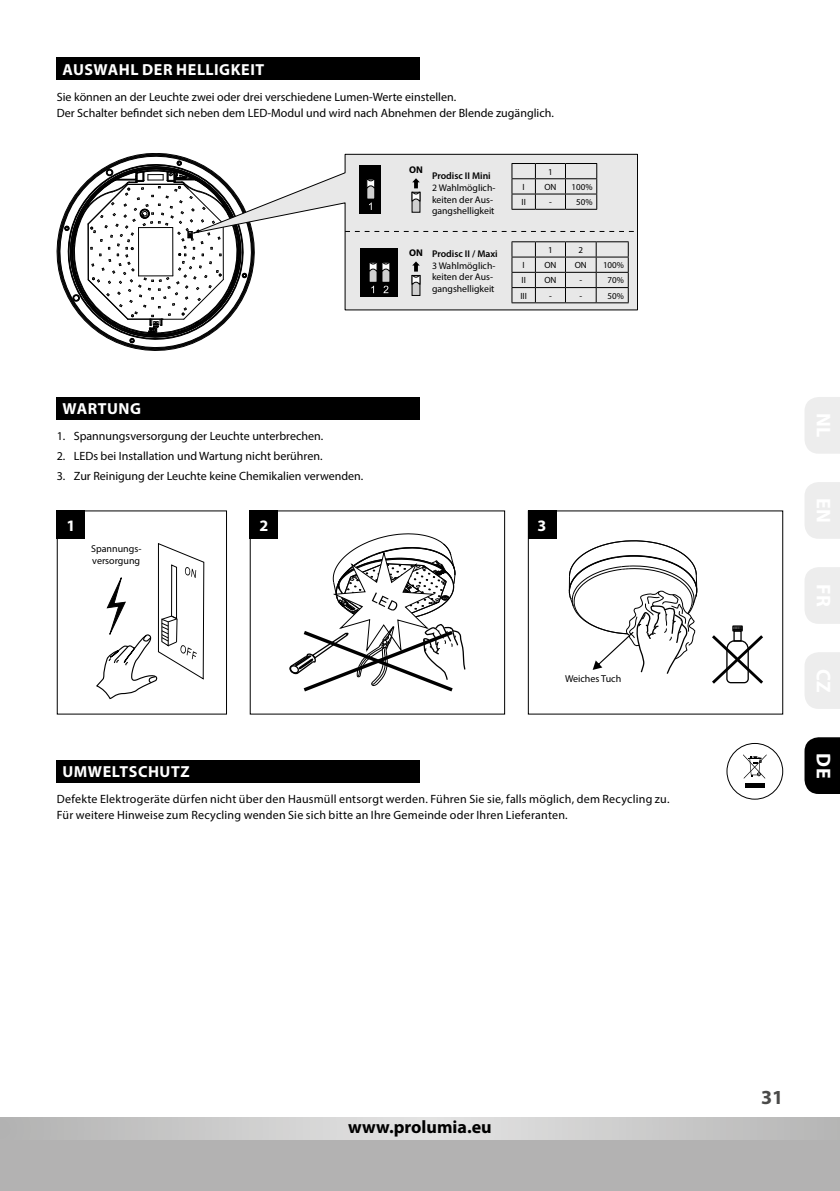
<style>
.page{position:relative;width:840px;height:1191px;background:#fff}
.page>*{position:absolute;margin:0;border:0;box-sizing:border-box;transform-origin:0 0}
.t1{font:700 20px "Myriad Pro";color:#4a4a49}
.t2{font:700 20px "Myriad Pro";color:#fff}
.t3{font:700 18px "Myriad Pro";color:#000}
.t4{font:700 16px "Myriad Pro";letter-spacing:.03em;color:#fff}
.t5{font:12px/16px "Myriad Pro";color:#000}
.t6{font:10px/12px "Myriad Pro";color:#000}
.t7{font:9.8px/11.8px "Myriad Pro";color:#000}
.t8{font:600 9.8px "Myriad Pro";color:#000}
.t9{font:700 9.8px "Myriad Pro";color:#000}
.t10{font:9px "Myriad Pro";color:#000}
.s1{font-weight:700}
.s2{font-weight:600}
</style>
<div class="page">
<div style="left:0;top:1140px;width:839px;height:51px;background:#b3b2b2"></div>
<svg style="left:0;top:1117px;width:839px;height:23px"></svg>
<svg style="left:96px;top:543px;width:108px;height:156px"></svg>
<svg style="left:289px;top:533px;width:176px;height:158px"></svg>
<div style="left:731px;top:625px;width:11px;height:6px;border:1px solid #000"></div>
<svg style="left:712px;top:626px;width:50px;height:58px"></svg>
<svg style="left:568px;top:540px;width:129px;height:134px"></svg>
<div style="left:57px;top:510px;width:28px;height:29px;background:#000"></div>
<div style="left:249px;top:510px;width:29px;height:29px;background:#000"></div>
<div style="left:527px;top:510px;width:29px;height:29px;background:#000"></div>
<div style="left:57px;top:397px;width:363px;height:23px;background:#000"></div>
<div style="left:57px;top:58px;width:363px;height:22px;background:#000"></div>
<svg style="left:58px;top:154px;width:177px;height:195px"></svg>
<svg style="left:184px;top:153px;width:453px;height:158px"></svg>
<div style="left:359px;top:165px;width:22px;height:48px;background:#000"></div>
<div style="left:366px;top:179px;width:8px;height:20px;background:#d0d0d0"></div>
<div style="left:366px;top:179px;width:9px;height:20px;border:1px solid #000"></div>
<svg style="left:366px;top:179px;width:9px;height:9px"></svg>
<div style="left:359px;top:248px;width:38px;height:48px;background:#000"></div>
<div style="left:369px;top:262px;width:8px;height:20px;background:#d0d0d0"></div>
<div style="left:368px;top:262px;width:9px;height:21px;border:1px solid #000"></div>
<div style="left:382px;top:262px;width:7px;height:20px;background:#d0d0d0"></div>
<div style="left:381px;top:262px;width:9px;height:21px;border:1px solid #000"></div>
<svg style="left:368px;top:262px;width:22px;height:10px"></svg>
<svg style="left:383px;top:286px;width:5px;height:7px"></svg>
<svg style="left:345px;top:231px;width:292px;height:1px"></svg>
<div style="left:412px;top:192px;width:7px;height:20px;background:#d0d0d0"></div>
<svg style="left:411px;top:178px;width:9px;height:24px"></svg>
<div style="left:412px;top:275px;width:7px;height:20px;background:#d0d0d0"></div>
<svg style="left:411px;top:261px;width:9px;height:24px"></svg>
<hr style="left:535px;top:163px;width:30px;height:1px;background:#000">
<hr style="left:565px;top:163px;width:31px;height:1px;background:#000">
<hr style="left:535px;top:178px;width:30px;height:1px;background:#000">
<hr style="left:565px;top:178px;width:31px;height:1px;background:#000">
<hr style="left:535px;top:194px;width:30px;height:1px;background:#000">
<hr style="left:565px;top:194px;width:31px;height:1px;background:#000">
<svg style="left:564px;top:164px;width:1px;height:45px"></svg>
<svg style="left:596px;top:164px;width:1px;height:45px"></svg>
<svg style="left:511px;top:163px;width:24px;height:47px"></svg>
<hr style="left:535px;top:209px;width:30px;height:1px;background:#000">
<hr style="left:565px;top:209px;width:31px;height:1px;background:#000">
<hr style="left:535px;top:241px;width:30px;height:1px;background:#000">
<hr style="left:565px;top:241px;width:31px;height:1px;background:#000">
<hr style="left:596px;top:241px;width:32px;height:1px;background:#000">
<hr style="left:535px;top:257px;width:30px;height:1px;background:#000">
<hr style="left:565px;top:257px;width:31px;height:1px;background:#000">
<hr style="left:596px;top:257px;width:32px;height:1px;background:#000">
<hr style="left:535px;top:272px;width:30px;height:1px;background:#000">
<hr style="left:565px;top:272px;width:31px;height:1px;background:#000">
<hr style="left:596px;top:272px;width:32px;height:1px;background:#000">
<hr style="left:535px;top:287px;width:30px;height:1px;background:#000">
<hr style="left:565px;top:287px;width:31px;height:1px;background:#000">
<svg style="left:564px;top:242px;width:1px;height:60px"></svg>
<hr style="left:596px;top:287px;width:32px;height:1px;background:#000">
<svg style="left:595px;top:242px;width:1px;height:60px"></svg>
<svg style="left:627px;top:242px;width:1px;height:60px"></svg>
<svg style="left:511px;top:241px;width:24px;height:62px"></svg>
<hr style="left:535px;top:302px;width:30px;height:1px;background:#000">
<hr style="left:565px;top:302px;width:31px;height:1px;background:#000">
<hr style="left:596px;top:302px;width:32px;height:1px;background:#000">
<div style="left:745px;top:783px;width:19px;height:5px;background:#000"></div>
<svg style="left:743px;top:754px;width:23px;height:24px"></svg>
<div style="left:726px;top:743px;width:56px;height:56px;border:1px solid #000;border-radius:50%"></div>
<div style="left:57px;top:760px;width:363px;height:22px;background:#000"></div>
<div style="left:805px;top:397px;width:34px;height:57px;background:#ededed"></div>
<div style="left:805px;top:482px;width:34px;height:57px;background:#ededed"></div>
<div style="left:805px;top:652px;width:34px;height:57px;background:#ededed"></div>
<div style="left:805px;top:567px;width:34px;height:57px;background:#ededed"></div>
<svg style="left:804px;top:737px;width:35px;height:57px"></svg>
<h3 class="t4" style="left:63px;top:59px;width:203px">AUSWAHL DER HELLIGKEIT</h3>
<p class="t5" style="left:57px;top:88px;width:498px">Sie können an der Leuchte zwei oder drei verschiedene Lumen-Werte einstellen.<br>Der Schalter befindet sich neben dem LED-Modul und wird nach Abnehmen der Blende zugänglich.</p>
<h3 class="t4" style="left:63px;top:398px;width:80px">WARTUNG</h3>
<p class="t5" style="left:57px;top:428px;width:268px">1. Spannungsversorgung der Leuchte unterbrechen.</p>
<p class="t5" style="left:57px;top:448px;width:267px">2. LEDs bei Installation und Wartung nicht berühren.</p>
<p class="t5" style="left:57px;top:468px;width:308px">3. Zur Reinigung der Leuchte keine Chemikalien verwenden.</p>
<p class="t9" style="left:409px;top:163px;width:15px">ON</p>
<p class="t8" style="left:432px;top:170px;width:60px">Prodisc II Mini</p>
<p class="t7" style="left:432px;top:182px;width:65px">2 Wahlmöglich&shy;keiten der Aus&shy;gangshelligkeit</p>
<p class="t7" style="left:432px;top:248px;width:67px;text-indent:-23px"><span class="s1">ON</span> <span class="s2">Prodisc II / Maxi<br></span>3 Wahlmöglich&shy;keiten der Aus&shy;gangshelligkeit</p>
<p class="t10" style="left:548px;top:166px;width:6px">1</p>
<p class="t10" style="left:522px;top:181px;width:4px">I</p>
<p class="t10" style="left:544px;top:181px;width:14px">ON</p>
<p class="t10" style="left:571px;top:181px;width:22px">100%</p>
<p class="t10" style="left:521px;top:196px;width:6px">II</p>
<p class="t10" style="left:548px;top:196px;width:4px">-</p>
<p class="t10" style="left:576px;top:196px;width:18px">50%</p>
<p class="t10" style="left:548px;top:244px;width:6px">1</p>
<p class="t10" style="left:578px;top:244px;width:6px">2</p>
<p class="t10" style="left:522px;top:259px;width:4px">I</p>
<p class="t10" style="left:544px;top:259px;width:14px">ON</p>
<p class="t10" style="left:574px;top:259px;width:14px">ON</p>
<p class="t10" style="left:602px;top:259px;width:22px">100%</p>
<p class="t10" style="left:521px;top:275px;width:6px">II</p>
<p class="t10" style="left:544px;top:275px;width:14px">ON</p>
<p class="t10" style="left:579px;top:275px;width:4px">-</p>
<p class="t10" style="left:607px;top:275px;width:18px">70%</p>
<p class="t10" style="left:520px;top:290px;width:8px">III</p>
<p class="t10" style="left:548px;top:290px;width:4px">-</p>
<p class="t10" style="left:579px;top:290px;width:4px">-</p>
<p class="t10" style="left:607px;top:290px;width:18px">50%</p>
<h3 class="t4" style="left:66px;top:515px;width:10px">1</h3>
<h3 class="t4" style="left:259px;top:515px;width:10px">2</h3>
<h3 class="t4" style="left:537px;top:515px;width:10px">3</h3>
<p class="t6" style="left:91px;top:542px;width:52px">Spannungs&shy;versorgung</p>
<p class="t6" style="left:564px;top:672px;width:58px">Weiches Tuch</p>
<h3 class="t4" style="left:63px;top:761px;width:128px">UMWELTSCHUTZ</h3>
<p class="t5" style="left:57px;top:790px;width:614px">Defekte Elektrogeräte dürfen nicht über den Hausmüll entsorgt werden. Führen Sie sie, falls möglich, dem Recycling zu.<br>Für weitere Hinweise zum Recycling wenden Sie sich bitte an Ihre Gemeinde oder Ihren Lieferanten.</p>
<h1 class="t2" style="left:836px;top:753px;width:27px;rotate:90deg">DE</h1>
<h2 class="t3" style="left:348px;top:1115px;width:145px">www.prolumia.eu</h2>
<h1 class="t1" style="left:760px;top:1084px;width:24px">31</h1>
</div>
